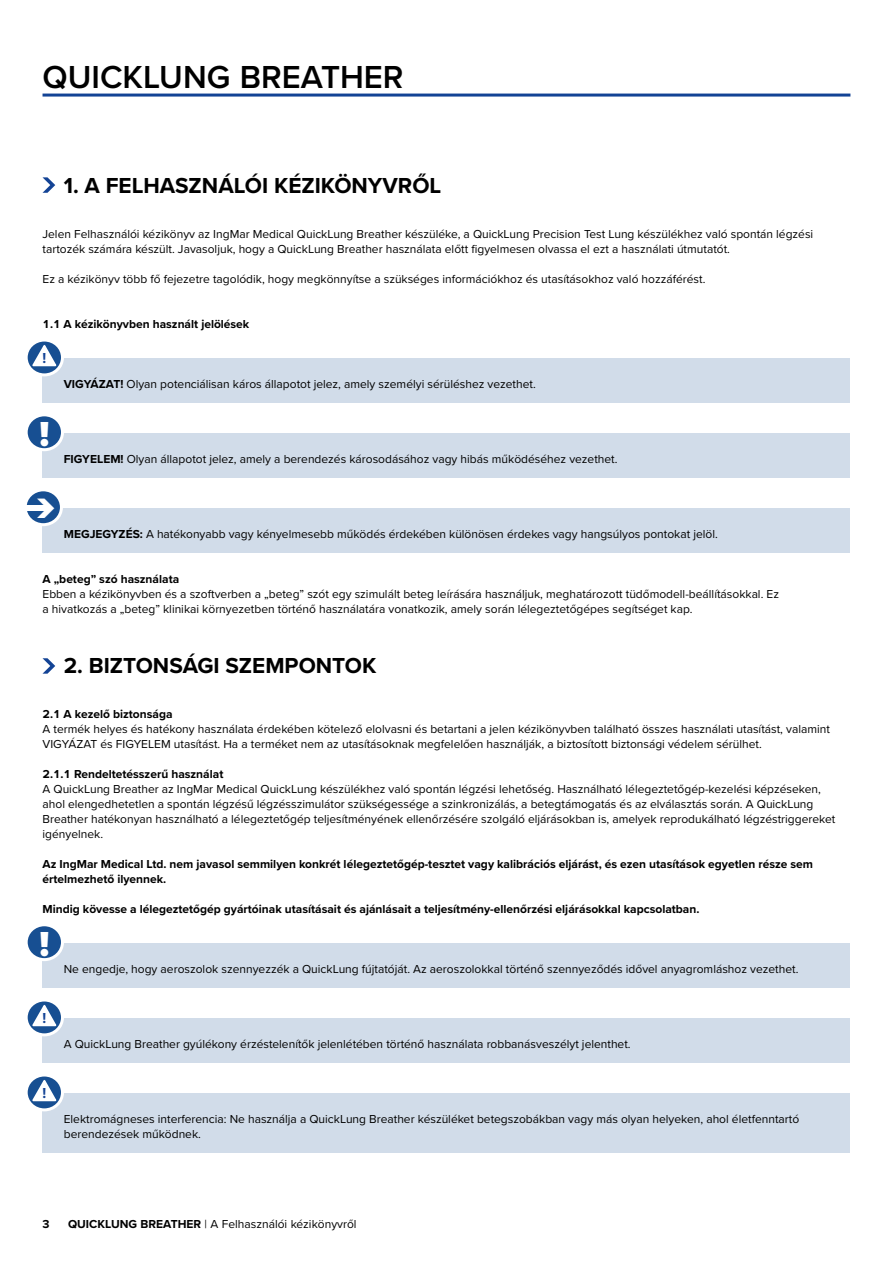
<style>
.page{position:relative;width:893px;height:1263px;background:#fff}
.page>*{position:absolute;margin:0;border:0;box-sizing:border-box;transform-origin:0 0}
.t1{font:900 36px "Proxima Nova";color:#fff}
.t2{font:600 33px "Proxima Nova";color:#000}
.t3{font:700 22.5px "Proxima Nova";color:#000}
.t4{font:700 15px "Proxima Nova";color:#134395}
.t5{font:12px/15px "Proxima Nova";color:#000}
.t6{font:700 12px/15px "Proxima Nova";color:#000}
.s1{font-weight:700}
</style>
<div class="page">
<hr style="left:43px;top:94px;width:807px;height:3px;background:#134395">
<svg style="left:43px;top:177px;width:12px;height:16px"></svg>
<svg style="left:43px;top:658px;width:12px;height:16px"></svg>
<div style="left:43px;top:1018px;width:807px;height:44px;background:#d1dce9"></div>
<div style="left:43px;top:1093px;width:807px;height:60px;background:#d1dce9"></div>
<svg style="left:26px;top:1000px;width:36px;height:35px"></svg>
<div style="left:25px;top:998px;width:39px;height:38px;border:3px solid #fff;border-radius:50%"></div>
<svg style="left:31px;top:1002px;width:28px;height:26px"></svg>
<svg style="left:26px;top:1075px;width:36px;height:35px"></svg>
<div style="left:25px;top:1073px;width:39px;height:38px;border:3px solid #fff;border-radius:50%"></div>
<svg style="left:31px;top:1077px;width:28px;height:26px"></svg>
<div style="left:43px;top:358px;width:807px;height:45px;background:#d1dce9"></div>
<div style="left:43px;top:433px;width:807px;height:45px;background:#d1dce9"></div>
<div style="left:26px;top:415px;width:36px;height:35px;background:#174f92;border-radius:50%"></div>
<div style="left:25px;top:413px;width:39px;height:38px;border:3px solid #fff;border-radius:50%"></div>
<div style="left:43px;top:943px;width:807px;height:44px;background:#d1dce9"></div>
<div style="left:26px;top:925px;width:36px;height:35px;background:#174f92;border-radius:50%"></div>
<div style="left:25px;top:923px;width:39px;height:38px;border:3px solid #fff;border-radius:50%"></div>
<div style="left:43px;top:508px;width:807px;height:45px;background:#d1dce9"></div>
<svg style="left:25px;top:490px;width:36px;height:35px"></svg>
<div style="left:24px;top:488px;width:39px;height:38px;border:3px solid #fff;border-radius:50%"></div>
<div style="left:20px;top:505px;width:28px;height:6px;background:#fff"></div>
<svg style="left:26px;top:340px;width:36px;height:35px"></svg>
<div style="left:25px;top:339px;width:39px;height:37px;border:3px solid #fff;border-radius:50%"></div>
<svg style="left:31px;top:342px;width:28px;height:26px"></svg>
<svg style="left:30px;top:498px;width:24px;height:20px"></svg>
<h2 class="t2" style="left:43px;top:52px;width:363px">QUICKLUNG BREATHER</h2>
<h3 class="t3" style="left:64px;top:168px;width:379px">1. A FELHASZNÁLÓI KÉZIKÖNYVRŐL</h3>
<p class="t5" style="left:43px;top:225px;width:772px">Jelen Felhasználói kézikönyv az IngMar Medical QuickLung Breather készüléke, a QuickLung Precision Test Lung készülékhez való spontán légzési tartozék számára készült. Javasoljuk, hogy a QuickLung Breather használata előtt figyelmesen olvassa el ezt a használati útmutatót.</p>
<p class="t5" style="left:43px;top:270px;width:664px">Ez a kézikönyv több fő fejezetre tagolódik, hogy megkönnyítse a szükséges információkhoz és utasításokhoz való hozzáférést.</p>
<p class="t6" style="left:43px;top:316px;width:208px">1.1 A kézikönyvben használt jelölések</p>
<p class="t4" style="left:43px;top:346px;width:5px">!</p>
<h1 class="t1" style="left:39px;top:407px;width:12px">!</h1>
<p class="t5" style="left:64px;top:375px;width:473px"><span class="s1">VIGYÁZAT!</span> Olyan potenciálisan káros állapotot jelez, amely személyi sérüléshez vezethet.</p>
<p class="t5" style="left:64px;top:450px;width:555px"><span class="s1">FIGYELEM!</span> Olyan állapotot jelez, amely a berendezés károsodásához vagy hibás működéséhez vezethet.</p>
<p class="t5" style="left:64px;top:525px;width:656px"><span class="s1">MEGJEGYZÉS:</span> A hatékonyabb vagy kényelmesebb működés érdekében különösen érdekes vagy hangsúlyos pontokat jelöl.</p>
<p class="t6" style="left:43px;top:571px;width:138px">A „beteg” szó használata</p>
<p class="t5" style="left:43px;top:585px;width:738px">Ebben a kézikönyvben és a szoftverben a „beteg” szót egy szimulált beteg leírására használjuk, meghatározott tüdőmodell-beállításokkal. Ez a hivatkozás a „beteg” klinikai környezetben történő használatára vonatkozik, amely során lélegeztetőgépes segítséget kap.</p>
<h3 class="t3" style="left:64px;top:648px;width:314px">2. BIZTONSÁGI SZEMPONTOK</h3>
<p class="t6" style="left:43px;top:706px;width:132px">2.1 A kezelő biztonsága</p>
<p class="t5" style="left:43px;top:720px;width:789px">A termék helyes és hatékony használata érdekében kötelező elolvasni és betartani a jelen kézikönyvben található összes használati utasítást, valamint<br>VIGYÁZAT és FIGYELEM utasítást. Ha a terméket nem az utasításoknak megfelelően használják, a biztosított biztonsági védelem sérülhet.</p>
<p class="t6" style="left:43px;top:766px;width:182px">2.1.1 Rendeltetésszerű használat</p>
<p class="t5" style="left:43px;top:780px;width:794px">A QuickLung Breather az IngMar Medical QuickLung készülékhez való spontán légzési lehetőség. Használható lélegeztetőgép-kezelési képzéseken, ahol elengedhetetlen a spontán légzésű légzésszimulátor szükségessége a szinkronizálás, a betegtámogatás és az elválasztás során. A QuickLung Breather hatékonyan használható a lélegeztetőgép teljesítményének ellenőrzésére szolgáló eljárásokban is, amelyek reprodukálható légzéstriggereket igényelnek.</p>
<p class="t6" style="left:43px;top:856px;width:772px">Az IngMar Medical Ltd. nem javasol semmilyen konkrét lélegeztetőgép-tesztet vagy kalibrációs eljárást, és ezen utasítások egyetlen része sem értelmezhető ilyennek.</p>
<p class="t6" style="left:43px;top:901px;width:658px">Mindig kövesse a lélegeztetőgép gyártóinak utasításait és ajánlásait a teljesítmény-ellenőrzési eljárásokkal kapcsolatban.</p>
<h1 class="t1" style="left:39px;top:917px;width:12px">!</h1>
<p class="t4" style="left:43px;top:1006px;width:5px">!</p>
<p class="t4" style="left:43px;top:1081px;width:5px">!</p>
<p class="t5" style="left:64px;top:960px;width:736px">Ne engedje, hogy aeroszolok szennyezzék a QuickLung fújtatóját. Az aeroszolokkal történő szennyeződés idővel anyagromláshoz vezethet.</p>
<p class="t5" style="left:64px;top:1035px;width:568px">A QuickLung Breather gyúlékony érzéstelenítők jelenlétében történő használata robbanásveszélyt jelenthet.</p>
<p class="t5" style="left:64px;top:1110px;width:737px">Elektromágneses interferencia: Ne használja a QuickLung Breather készüléket betegszobákban vagy más olyan helyeken, ahol életfenntartó berendezések működnek.</p>
<p class="t6" style="left:43px;top:1216px;width:9px">3</p>
<p class="t5" style="left:68px;top:1215px;width:290px"><span class="s1">QUICKLUNG BREATHER</span> | A Felhasználói kézikönyvről</p>
</div>
